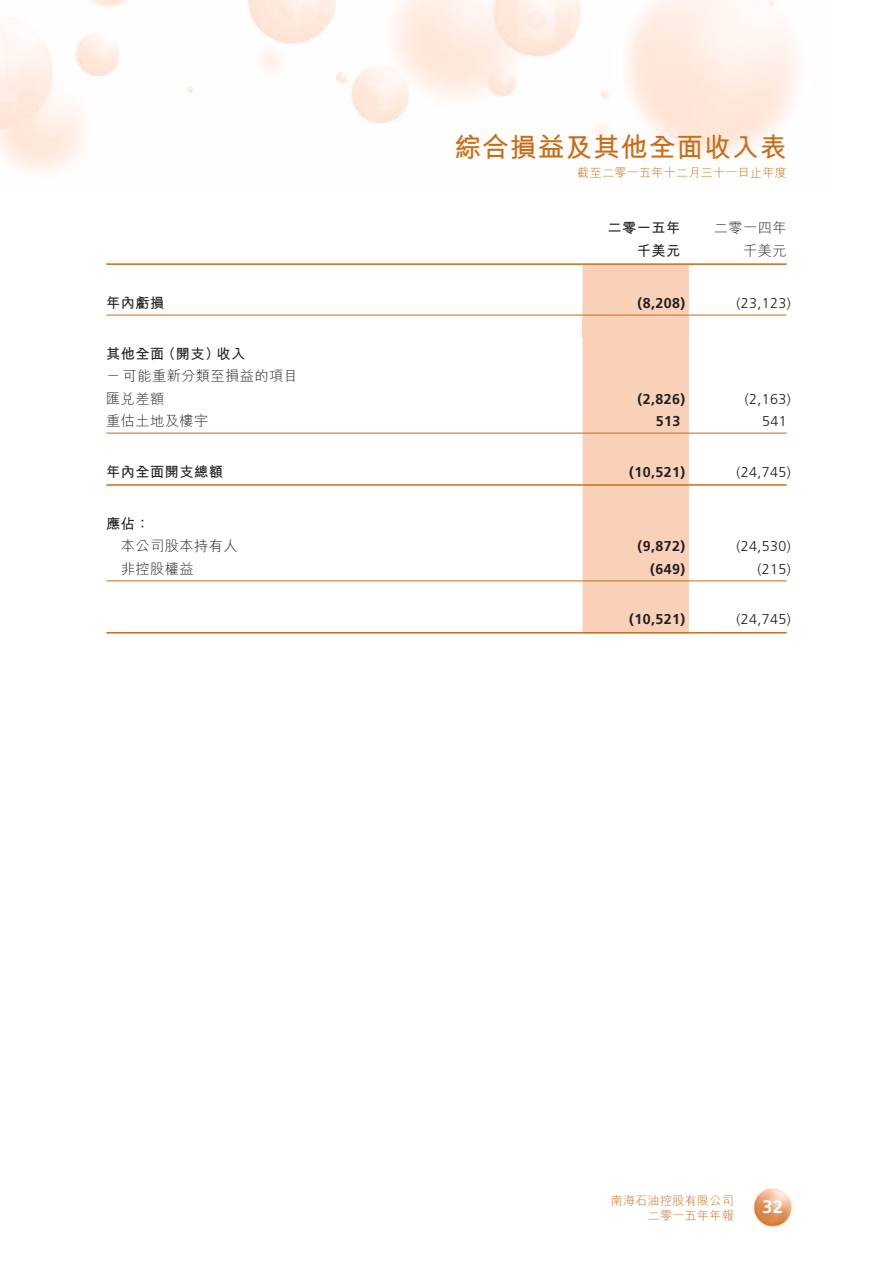
<style>
.page{position:relative;width:893px;height:1263px;background:#fff}
.page>*{position:absolute;margin:0;border:0;box-sizing:border-box;transform-origin:0 0}
.t1{font:700 27px "M Hei HK";letter-spacing:.03em;color:#c96c16}
.t2{font:700 18px "Frutiger LT Std";color:#fff}
.t3{font:300 14.25px "Frutiger LT Std";letter-spacing:.03em;color:#231f20}
.t4{font:300 14.25px "M Hei HK";letter-spacing:.03em;color:#231f20}
.t5{font:700 14.25px "Frutiger LT Std";letter-spacing:.03em;color:#231f20}
.t6{font:700 14.25px "M Hei HK";letter-spacing:.03em;color:#231f20}
.t7{font:300 12px "M Hei HK";letter-spacing:.03em;color:#c96c16}
</style>
<div class="page">
<img style="left:0;top:0;width:798px;height:172px">
<img style="left:753px;top:1188px;width:39px;height:39px">
<div style="left:583px;top:265px;width:106px;height:367px;background:#f9d1b9"></div>
<div style="left:583px;top:315px;width:106px;height:23px;background:#f9d1b9"></div>
<hr style="left:106px;top:263px;width:477px;height:2px;background:#c96c16">
<hr style="left:583px;top:263px;width:106px;height:2px;background:#c96c16">
<hr style="left:689px;top:263px;width:98px;height:2px;background:#c96c16">
<hr style="left:106px;top:315px;width:477px;height:1px;background:#c96c16">
<hr style="left:583px;top:315px;width:106px;height:1px;background:#c96c16">
<hr style="left:689px;top:315px;width:98px;height:1px;background:#c96c16">
<hr style="left:106px;top:433px;width:477px;height:1px;background:#c96c16">
<hr style="left:583px;top:433px;width:106px;height:1px;background:#c96c16">
<hr style="left:689px;top:433px;width:98px;height:1px;background:#c96c16">
<hr style="left:106px;top:484px;width:477px;height:2px;background:#c96c16">
<hr style="left:583px;top:484px;width:106px;height:2px;background:#c96c16">
<hr style="left:689px;top:484px;width:98px;height:2px;background:#c96c16">
<hr style="left:106px;top:580px;width:477px;height:1px;background:#c96c16">
<hr style="left:583px;top:580px;width:106px;height:1px;background:#c96c16">
<hr style="left:689px;top:580px;width:98px;height:1px;background:#c96c16">
<hr style="left:106px;top:632px;width:477px;height:1px;background:#c96c16">
<hr style="left:583px;top:632px;width:106px;height:1px;background:#c96c16">
<hr style="left:689px;top:632px;width:98px;height:1px;background:#c96c16">
<p class="t6" style="left:106px;top:292px;width:60px">年內虧損</p>
<p class="t6" style="left:106px;top:343px;width:60px">其他全面</p>
<p class="t4" style="left:106px;top:366px;width:193px">－可能重新分類至損益的項目</p>
<p class="t6" style="left:161px;top:343px;width:60px">（開支）</p>
<p class="t6" style="left:216px;top:343px;width:30px">收入</p>
<p class="t4" style="left:106px;top:388px;width:60px">匯兌差額</p>
<p class="t4" style="left:106px;top:411px;width:104px">重估土地及樓宇</p>
<p class="t6" style="left:106px;top:461px;width:118px">年內全面開支總額</p>
<p class="t6" style="left:106px;top:513px;width:45px">應佔：</p>
<p class="t4" style="left:121px;top:536px;width:118px">本公司股本持有人</p>
<p class="t4" style="left:121px;top:559px;width:74px">非控股權益</p>
<h1 class="t1" style="left:454px;top:128px;width:334px">綜合損益及其他全面收入表</h1>
<p class="t7" style="left:577px;top:165px;width:211px">截至二零一五年十二月三十一日止年度</p>
<p class="t6" style="left:607px;top:218px;width:74px">二零一五年</p>
<p class="t4" style="left:714px;top:218px;width:74px">二零一四年</p>
<p class="t6" style="left:637px;top:240px;width:45px">千美元</p>
<p class="t4" style="left:743px;top:241px;width:45px">千美元</p>
<p class="t5" style="left:638px;top:295px;width:49px">)8,208(</p>
<p class="t3" style="left:736px;top:295px;width:56px">)23,123(</p>
<p class="t5" style="left:638px;top:390px;width:49px">)2,826(</p>
<p class="t3" style="left:745px;top:391px;width:47px">)2,163(</p>
<p class="t5" style="left:656px;top:413px;width:26px">513</p>
<p class="t3" style="left:762px;top:413px;width:26px">541</p>
<p class="t5" style="left:629px;top:463px;width:57px">)10,521(</p>
<p class="t3" style="left:736px;top:464px;width:56px">)24,745(</p>
<p class="t5" style="left:638px;top:538px;width:49px">)9,872(</p>
<p class="t3" style="left:736px;top:538px;width:56px">)24,530(</p>
<p class="t5" style="left:650px;top:561px;width:36px">)649(</p>
<p class="t3" style="left:757px;top:561px;width:35px">)215(</p>
<p class="t5" style="left:629px;top:611px;width:57px">)10,521(</p>
<p class="t3" style="left:736px;top:611px;width:56px">)24,745(</p>
<p class="t7" style="left:611px;top:1192px;width:125px">南海石油控股有限公司</p>
<p class="t7" style="left:648px;top:1207px;width:88px">二零一五年年報</p>
<p class="t2" style="left:762px;top:1196px;width:22px">32</p>
</div>
